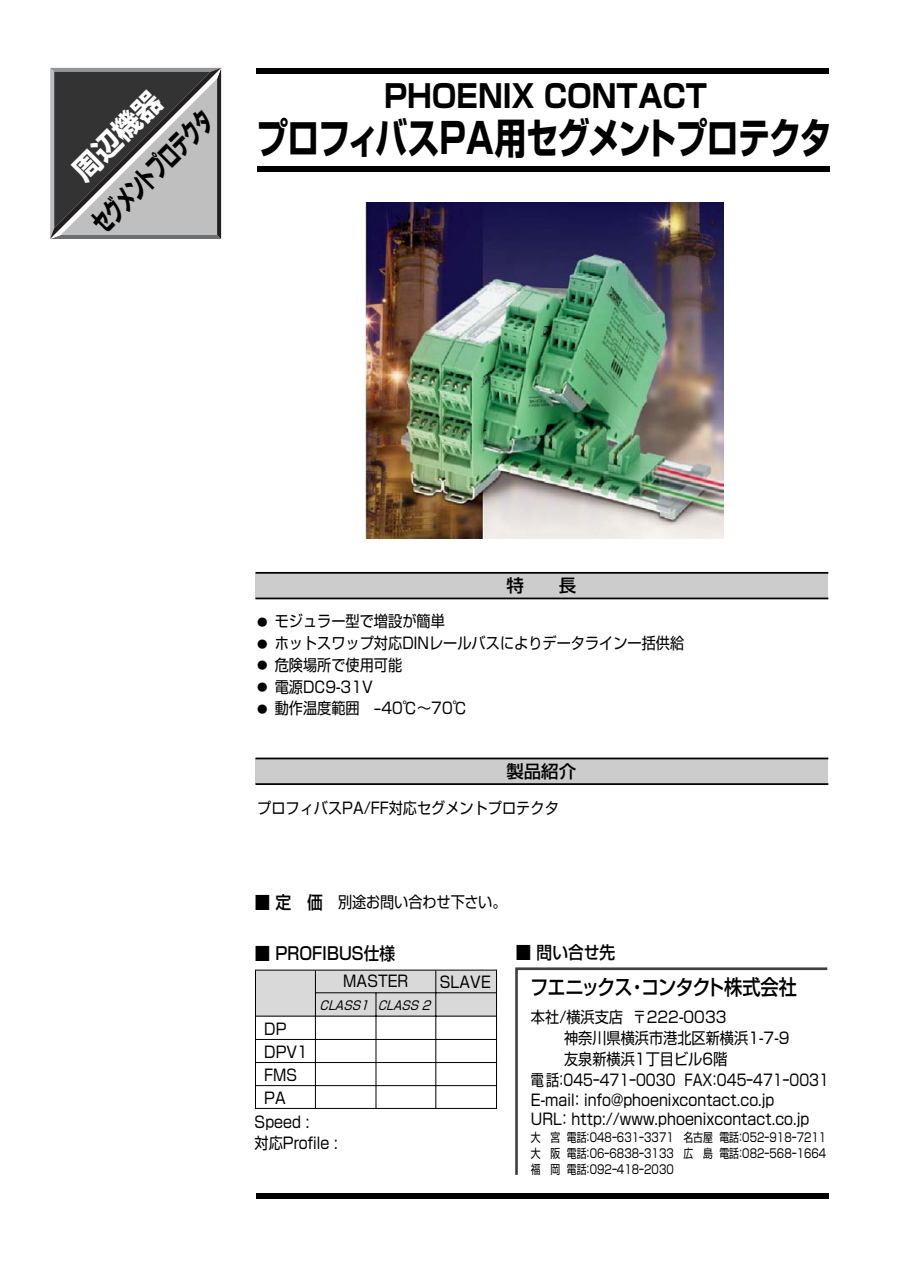
<style>
.page{position:relative;width:903px;height:1274px;background:#fff}
.page>*{position:absolute;margin:0;border:0;box-sizing:border-box;transform-origin:0 0}
.t1{font:700 42px "Shin Go";letter-spacing:-.035em;color:#000;scale:.77 1}
.t2{font:700 31.5px "Shin Go";color:#000;scale:.9 1}
.t3{font:700 28px "Shin Go";color:#000;scale:.6 1}
.t4{font:700 28px "Shin Go";color:#fff}
.t5{font:500 21px "Shin Go";letter-spacing:-.045em;color:#000;scale:.87 1}
.t6{font:500 17.5px "Shin Go";color:#000;scale:.9 1}
.t7{font:500 17.5px "Shin Go";color:#000}
.t8{font:15.75px/21.9px "Shin Go";color:#000;scale:.9 1}
.t9{font:15.75px "Shin Go";color:#000;scale:.83 1}
.t10{font:12.25px/15.8px "Shin Go";color:#000;text-align:justify;scale:.8 1}
.t11{font:italic 12.25px "Shin Go";color:#000;scale:.9 1}
.t12{font:10.5px/21.9px "Shin Go";color:#000;text-align:justify}
</style>
<div class="page">
<div style="left:256px;top:573px;width:572px;height:25px;background:#ccc"></div>
<hr style="left:256px;top:598px;width:572px;height:1px;background:#000">
<hr style="left:256px;top:572px;width:572px;height:2px;background:#000">
<div style="left:256px;top:758px;width:572px;height:26px;background:#ccc"></div>
<hr style="left:256px;top:783px;width:572px;height:2px;background:#000">
<hr style="left:256px;top:758px;width:572px;height:1px;background:#000">
<div style="left:256px;top:970px;width:241px;height:46px;background:#d9d9d9"></div>
<div style="left:256px;top:68px;width:573px;height:6px;background:#000"></div>
<div style="left:257px;top:166px;width:573px;height:6px;background:#000"></div>
<div style="left:256px;top:1193px;width:573px;height:6px;background:#000"></div>
<div style="left:255px;top:970px;width:242px;height:139px;border:1px solid #000"></div>
<hr style="left:256px;top:1016px;width:241px;height:1px;background:#000">
<hr style="left:315px;top:971px;width:1px;height:138px;background:#000">
<hr style="left:376px;top:993px;width:1px;height:116px;background:#000">
<hr style="left:435px;top:971px;width:1px;height:138px;background:#000">
<hr style="left:315px;top:992px;width:182px;height:1px;background:#000">
<hr style="left:256px;top:1039px;width:240px;height:1px;background:#000">
<hr style="left:256px;top:1062px;width:240px;height:1px;background:#000">
<hr style="left:256px;top:1085px;width:240px;height:1px;background:#000">
<svg style="left:50px;top:68px;width:171px;height:171px;background:#7b7b7b"></svg>
<img style="left:365px;top:203px;width:358px;height:336px">
<svg style="left:515px;top:967px;width:313px;height:208px"></svg>
<h3 class="t4" style="left:70px;top:168px;width:113px;rotate:-45deg">周辺機器</h3>
<h2 class="t2" style="left:384px;top:85px;width:361px">PHOENIX CONTACT</h2>
<h3 class="t3" style="left:89px;top:220px;width:266px;rotate:-45deg">セグメントプロテクタ</h3>
<h1 class="t1" style="left:256px;top:123px;width:749px">プロフィバスPA用セグメントプロテクタ</h1>
<p class="t7" style="left:506px;top:579px;width:71px">特　　長</p>
<p class="t8" style="left:275px;top:612px;width:457px">モジュラー型で増設が簡単<br>ホットスワップ対応DINレールバスによりデータライン一括供給危険場所で使用可能<br>電源DC9-31V<br>動作温度範囲　-40℃～70℃</p>
<p class="t12" style="left:257px;top:612px;width:12px">● ● ● ● ●</p>
<p class="t7" style="left:506px;top:764px;width:71px">製品紹介</p>
<p class="t8" style="left:257px;top:799px;width:337px">プロフィバスPA/FF対応セグメントプロテクタ</p>
<p class="t6" style="left:255px;top:896px;width:77px">■ 定　価</p>
<p class="t6" style="left:254px;top:946px;width:158px">■ PROFIBUS仕様</p>
<p class="t8" style="left:343px;top:972px;width:74px">MASTER</p>
<p class="t8" style="left:440px;top:973px;width:58px">SLAVE</p>
<p class="t11" style="left:320px;top:1000px;width:128px">CLASS1 CLASS 2</p>
<p class="t8" style="left:264px;top:1020px;width:50px;line-height:22.9px">DP<br>DPV1<br>FMS<br>PA</p>
<p class="t8" style="left:338px;top:893px;width:189px">別途お問い合わせ下さい。</p>
<p class="t8" style="left:255px;top:1114px;width:94px;line-height:21px">Speed :<br>対応Profile :</p>
<p class="t6" style="left:516px;top:946px;width:112px">■ 問い合せ先</p>
<h3 class="t5" style="left:530px;top:979px;width:309px">フエニックス・コンタクト株式会社</h3>
<p class="t8" style="left:531px;top:1008px;width:219px">本社/横浜支店 〒222-0033</p>
<p class="t8" style="left:531px;top:1029px;width:289px">　　 神奈川県横浜市港北区新横浜1-7-9</p>
<p class="t8" style="left:564px;top:1050px;width:183px">友泉新横浜1丁目ビル6階</p>
<p class="t9" style="left:531px;top:1074px;width:361px">電話：045ｰ471ｰ0030 FAX：045ｰ471ｰ0031</p>
<p class="t8" style="left:531px;top:1092px;width:311px;line-height:19.2px">E-mail： info@phoenixcontact.co.jp<br>URL： http://www.phoenixcontact.co.jp</p>
<p class="t10" style="left:531px;top:1131px;width:180px">大　宮 電話：048ｰ631ｰ3371大　阪 電話：06ｰ6838ｰ3133福　岡 電話：092ｰ418ｰ2030</p>
<p class="t10" style="left:683px;top:1131px;width:180px">名古屋 電話：052ｰ918ｰ7211広　島 電話：082ｰ568ｰ1664</p>
</div>
